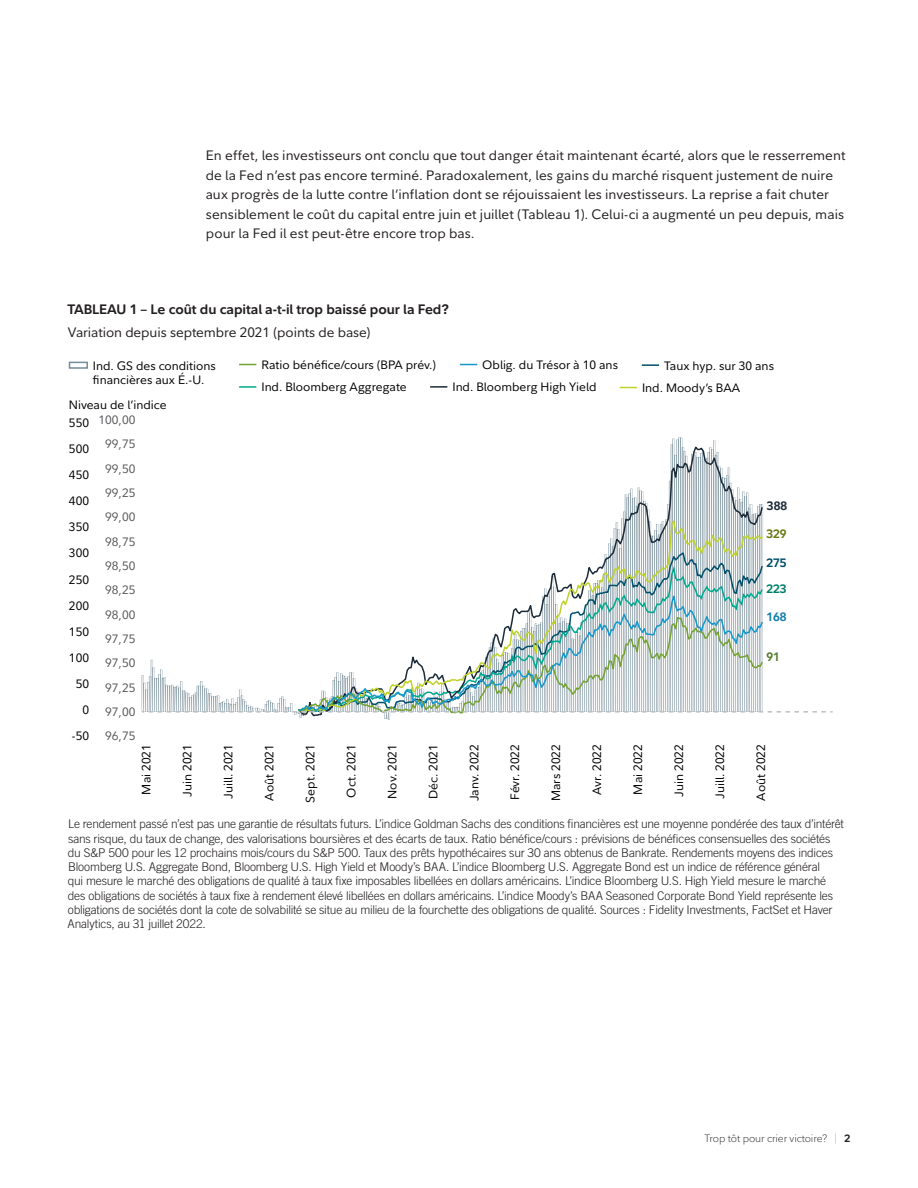
<style>
.page{position:relative;width:918px;height:1188px;background:#fff}
.page>*{position:absolute;margin:0;border:0;box-sizing:border-box;transform-origin:0 0}
.t1{font:13.5px/19.5px "Fidelity Sans";letter-spacing:.005em;color:#231f20}
.t2{font:700 13.5px "Fidelity Sans";letter-spacing:-.005em;color:#231f20}
.t3{font:300 12px/14.2px "Trade Gothic LT Std";letter-spacing:-.02em;color:#231f20}
.t4{font:12px/14.4px "Fidelity Sans";color:#000}
.t5{font:12px "Fidelity Sans";color:#58595b}
.t6{font:700 12px "Fidelity Sans";color:#1c2b39}
.t7{font:700 12px "Fidelity Sans";color:#6b7b16}
.t8{font:700 12px "Fidelity Sans";color:#004f6b}
.t9{font:700 12px "Fidelity Sans";color:#00816c}
.t10{font:700 12px "Fidelity Sans";color:#1580ab}
.t11{font:700 12px "Fidelity Sans";color:#557e2f}
.t12{font:300 10.5px "Fidelity Sans";letter-spacing:-.01em;color:#231f20}
.s1{font-weight:200}
.s2{font-weight:700}
</style>
<div class="page">
<svg style="left:142px;top:438px;width:574px;height:282px"></svg>
<svg style="left:297px;top:444px;width:467px;height:273px"></svg>
<svg style="left:297px;top:518px;width:467px;height:72px"></svg>
<svg style="left:297px;top:590px;width:467px;height:121px"></svg>
<div style="left:69px;top:362px;width:19px;height:7px;border:2px solid #768d99"></div>
<svg style="left:430px;top:386px;width:17px;height:2px"></svg>
<svg style="left:460px;top:364px;width:17px;height:1px"></svg>
<svg style="left:620px;top:387px;width:17px;height:1px"></svg>
<svg style="left:642px;top:364px;width:17px;height:2px"></svg>
<svg style="left:239px;top:364px;width:17px;height:1px"></svg>
<svg style="left:239px;top:386px;width:17px;height:2px"></svg>
<svg style="left:142px;top:711px;width:691px;height:2px"></svg>
<p class="t1" style="left:206px;top:146px;width:641px">En effet, les investisseurs ont conclu que tout danger était maintenant écarté, alors que le resserrement de la Fed n’est pas encore terminé. Paradoxalement, les gains du marché risquent justement de nuire aux progrès de la lutte contre l’inflation dont se réjouissaient les investisseurs. La reprise a fait chuter sensiblement le coût du capital entre juin et juillet (Tableau 1). Celui-ci a augmenté un peu depuis, mais pour la Fed il est peut-être encore trop bas.</p>
<p class="t2" style="left:67px;top:301px;width:383px">TABLEAU 1 – Le coût du capital a-t-il trop baissé pour la Fed?</p>
<p class="t1" style="left:68px;top:322px;width:304px">Variation depuis septembre 2021 (points de base)</p>
<p class="t4" style="left:93px;top:358px;width:125px">Ind. GS des conditions financières aux É.-U.</p>
<p class="t4" style="left:69px;top:397px;width:99px">Niveau de l’indice</p>
<p class="t4" style="left:69px;top:415px;width:22px">550</p>
<p class="t4" style="left:69px;top:442px;width:22px">500</p>
<p class="t4" style="left:69px;top:468px;width:22px">450</p>
<p class="t4" style="left:69px;top:494px;width:22px">400</p>
<p class="t4" style="left:69px;top:520px;width:22px">350</p>
<p class="t4" style="left:69px;top:546px;width:22px">300</p>
<p class="t4" style="left:69px;top:572px;width:22px">250</p>
<p class="t4" style="left:69px;top:598px;width:22px">200</p>
<p class="t4" style="left:69px;top:624px;width:22px">150</p>
<p class="t4" style="left:69px;top:650px;width:22px">100</p>
<p class="t4" style="left:76px;top:676px;width:15px">50</p>
<p class="t4" style="left:82px;top:703px;width:8px">0</p>
<p class="t4" style="left:72px;top:729px;width:19px">-50</p>
<p class="t5" style="left:98px;top:412px;width:38px">100,00</p>
<p class="t5" style="left:105px;top:436px;width:32px">99,75</p>
<p class="t5" style="left:105px;top:461px;width:32px">99,50</p>
<p class="t5" style="left:105px;top:485px;width:32px">99,25</p>
<p class="t5" style="left:105px;top:509px;width:32px">99,00</p>
<p class="t5" style="left:105px;top:534px;width:32px">98,75</p>
<p class="t5" style="left:105px;top:558px;width:32px">98,50</p>
<p class="t5" style="left:105px;top:582px;width:32px">98,25</p>
<p class="t5" style="left:105px;top:606px;width:32px">98,00</p>
<p class="t5" style="left:105px;top:631px;width:32px">97,75</p>
<p class="t5" style="left:105px;top:655px;width:32px">97,50</p>
<p class="t5" style="left:105px;top:679px;width:32px">97,25</p>
<p class="t5" style="left:105px;top:704px;width:32px">97,00</p>
<p class="t5" style="left:105px;top:728px;width:32px">96,75</p>
<p class="t4" style="left:261px;top:358px;width:176px">Ratio bénéfice/cours (BPA prév.)</p>
<p class="t4" style="left:664px;top:358px;width:111px">Taux hyp. sur 30 ans</p>
<p class="t4" style="left:261px;top:380px;width:147px">Ind. Bloomberg Aggregate</p>
<p class="t4" style="left:482px;top:358px;width:137px">Oblig. du Trésor à 10 ans</p>
<p class="t4" style="left:452px;top:380px;width:146px">Ind. Bloomberg High Yield</p>
<p class="t4" style="left:642px;top:381px;width:99px">Ind. Moody’s BAA</p>
<p class="t6" style="left:767px;top:498px;width:22px">388</p>
<p class="t7" style="left:766px;top:526px;width:22px">329</p>
<p class="t8" style="left:766px;top:555px;width:22px">275</p>
<p class="t9" style="left:766px;top:581px;width:22px">223</p>
<p class="t10" style="left:766px;top:609px;width:22px">168</p>
<p class="t11" style="left:766px;top:649px;width:15px">91</p>
<p class="t4" style="left:139px;top:795px;width:52px;rotate:-90deg">Mai 2021</p>
<p class="t4" style="left:180px;top:797px;width:54px;rotate:-90deg">Juin 2021</p>
<p class="t4" style="left:221px;top:799px;width:57px;rotate:-90deg">Juill. 2021</p>
<p class="t4" style="left:262px;top:801px;width:58px;rotate:-90deg">Août 2021</p>
<p class="t4" style="left:303px;top:803px;width:60px;rotate:-90deg">Sept. 2021</p>
<p class="t4" style="left:344px;top:798px;width:55px;rotate:-90deg">Oct. 2021</p>
<p class="t4" style="left:385px;top:799px;width:56px;rotate:-90deg">Nov. 2021</p>
<p class="t4" style="left:426px;top:799px;width:57px;rotate:-90deg">Déc. 2021</p>
<p class="t4" style="left:467px;top:801px;width:59px;rotate:-90deg">Janv. 2022</p>
<p class="t4" style="left:508px;top:800px;width:57px;rotate:-90deg">Févr. 2022</p>
<p class="t4" style="left:549px;top:801px;width:58px;rotate:-90deg">Mars 2022</p>
<p class="t4" style="left:590px;top:795px;width:52px;rotate:-90deg">Avr. 2022</p>
<p class="t4" style="left:631px;top:795px;width:52px;rotate:-90deg">Mai 2022</p>
<p class="t4" style="left:672px;top:797px;width:54px;rotate:-90deg">Juin 2022</p>
<p class="t4" style="left:713px;top:799px;width:57px;rotate:-90deg">Juill. 2022</p>
<p class="t4" style="left:754px;top:801px;width:58px;rotate:-90deg">Août 2022</p>
<p class="t3" style="left:68px;top:817px;width:778px">Le rendement passé n’est pas une garantie de résultats futurs. L’indice Goldman Sachs des conditions financières est une moyenne pondérée des taux d’intérêt sans risque, du taux de change, des valorisations boursières et des écarts de taux. Ratio bénéfice/cours : prévisions de bénéfices consensuelles des sociétés du S&amp;P 500 pour les 12 prochains mois/cours du S&amp;P 500. Taux des prêts hypothécaires sur 30 ans obtenus de Bankrate. Rendements moyens des indices Bloomberg U.S. Aggregate Bond, Bloomberg U.S. High Yield et Moody’s BAA. L’indice Bloomberg U.S. Aggregate Bond est un indice de référence général<br>qui mesure le marché des obligations de qualité à taux fixe imposables libellées en dollars américains. L’indice Bloomberg U.S. High Yield mesure le marché des obligations de sociétés à taux fixe à rendement élevé libellées en dollars américains. L’indice Moody’s BAA Seasoned Corporate Bond Yield représente les obligations de sociétés dont la cote de solvabilité se situe au milieu de la fourchette des obligations de qualité. Sources : Fidelity Investments, FactSet et Haver Analytics, au 31 juillet 2022.</p>
<p class="t12" style="left:705px;top:1131px;width:147px">Trop tôt pour crier victoire? <span class="s1">|</span> <span class="s2">2</span></p>
</div>
